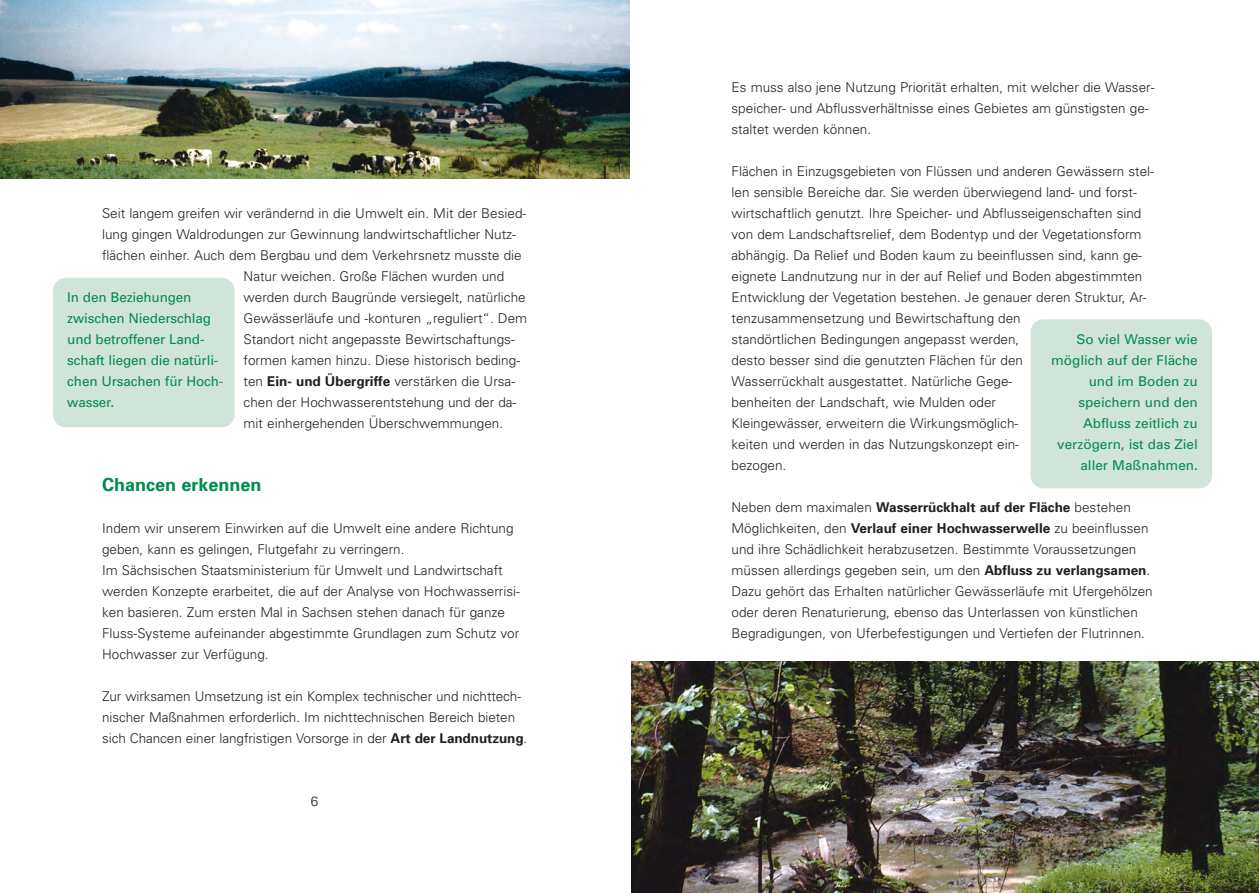
<style>
.page{position:relative;width:1259px;height:893px;background:#fff}
.page>*{position:absolute;margin:0;border:0;box-sizing:border-box;transform-origin:0 0}
.t1{font:700 18px "Univers";color:#008c4e}
.t2{font:300 13.5px/21px "Univers";color:#231f20}
.t3{font:13.5px/21px "Univers";color:#008c4e}
.s1{font-weight:700}
</style>
<div class="page">
<div style="left:53px;top:278px;width:182px;height:149px;background:#d0e4d9;border-radius:13px"></div>
<div style="left:1030px;top:319px;width:182px;height:169px;background:#d0e4d9;border-radius:13px"></div>
<img style="left:0;top:0;width:629px;height:178px">
<img style="left:631px;top:661px;width:628px;height:232px">
<p class="t2" style="left:102px;top:204px;width:426px">Seit langem greifen wir verändernd in die Umwelt ein. Mit der Besied-</p>
<p class="t2" style="left:102px;top:225px;width:415px">lung gingen Waldrodungen zur Gewinnung landwirtschaftlicher Nutz-</p>
<p class="t2" style="left:102px;top:246px;width:421px">flächen einher. Auch dem Bergbau und dem Verkehrsnetz musste die</p>
<p class="t2" style="left:244px;top:267px;width:262px">Natur weichen. Große Flächen wurden und</p>
<p class="t2" style="left:244px;top:288px;width:284px">werden durch Baugründe versiegelt, natürliche</p>
<p class="t2" style="left:244px;top:309px;width:285px">Gewässerläufe und -konturen „reguliert“. Dem</p>
<p class="t2" style="left:244px;top:330px;width:273px">Standort nicht angepasste Bewirtschaftungs-</p>
<p class="t2" style="left:244px;top:351px;width:278px">formen kamen hinzu. Diese historisch beding-</p>
<p class="t2" style="left:244px;top:372px;width:273px">ten <span class="s1">Ein- und Übergriffe</span> verstärken die Ursa-</p>
<p class="t2" style="left:244px;top:393px;width:274px">chen der Hochwasserentstehung und der da-</p>
<p class="t2" style="left:244px;top:414px;width:261px">mit einhergehenden Überschwemmungen.</p>
<p class="t3" style="left:67px;top:288px;width:158px">In den Beziehungen zwischen Niederschlag und betroffener Land&shy;schaft liegen die natürli&shy;chen Ursachen für Hoch&shy;wasser.</p>
<h1 class="t1" style="left:102px;top:478px;width:161px">Chancen erkennen</h1>
<p class="t2" style="left:102px;top:519px;width:419px">Indem wir unserem Einwirken auf die Umwelt eine andere Richtung geben, kann es gelingen, Flutgefahr zu verringern.<br>Im Sächsischen Staatsministerium für Umwelt und Landwirtschaft werden Konzepte erarbeitet, die auf der Analyse von Hochwasserrisi&shy;ken basieren. Zum ersten Mal in Sachsen stehen danach für ganze Fluss-Systeme aufeinander abgestimmte Grundlagen zum Schutz vor Hochwasser zur Verfügung.</p>
<p class="t2" style="left:102px;top:687px;width:427px">Zur wirksamen Umsetzung ist ein Komplex technischer und nichttech&shy;nischer Maßnahmen erforderlich. Im nichttechnischen Bereich bieten sich Chancen einer langfristigen Vorsorge in der <span class="s1">Art der Landnutzung</span>.</p>
<p class="t2" style="left:311px;top:792px;width:9px">6</p>
<p class="t2" style="left:731px;top:78px;width:424px">Es muss also jene Nutzung Priorität erhalten, mit welcher die Wasser&shy;speicher- und Abflussverhältnisse eines Gebietes am günstigsten ge&shy;staltet werden können.</p>
<p class="t2" style="left:731px;top:162px;width:424px">Flächen in Einzugsgebieten von Flüssen und anderen Gewässern stel&shy;len sensible Bereiche dar. Sie werden überwiegend land- und forst&shy;wirtschaftlich genutzt. Ihre Speicher- und Abflusseigenschaften sind von dem Landschaftsrelief, dem Bodentyp und der Vegetationsform abhängig. Da Relief und Boden kaum zu beeinflussen sind, kann ge&shy;eignete Landnutzung nur in der auf Relief und Boden abgestimmten Entwicklung der Vegetation bestehen. Je genauer deren Struktur, Ar&shy;tenzusammensetzung und Bewirtschaftung den<br>standörtlichen Bedingungen angepasst werden,<br>desto besser sind die genutzten Flächen für den<br>Wasserrückhalt ausgestattet. Natürliche Gege-<br>benheiten der Landschaft, wie Mulden oder<br>Kleingewässer, erweitern die Wirkungsmöglich-<br>keiten und werden in das Nutzungskonzept ein-<br>bezogen.</p>
<p class="t2" style="left:731px;top:498px;width:423px">Neben dem maximalen <span class="s1">Wasserrückhalt auf der Fläche</span> bestehen Möglichkeiten, den <span class="s1">Verlauf einer Hochwasserwelle</span> zu beeinflussen und ihre Schädlichkeit herabzusetzen. Bestimmte Voraussetzungen müssen allerdings gegeben sein, um den <span class="s1">Abfluss zu verlangsamen</span>.<br>Dazu gehört das Erhalten natürlicher Gewässerläufe mit Ufergehölzen oder deren Renaturierung, ebenso das Unterlassen von künstlichen Begradigungen, von Uferbefestigungen und Vertiefen der Flutrinnen.</p>
<p class="t3" style="left:1051px;top:330px;width:148px;text-align:right">So viel Wasser wie möglich auf der Fläche und im Boden zu speichern und den<br>Abfluss zeitlich zu verzögern, ist das Ziel aller Maßnahmen.</p>
</div>
